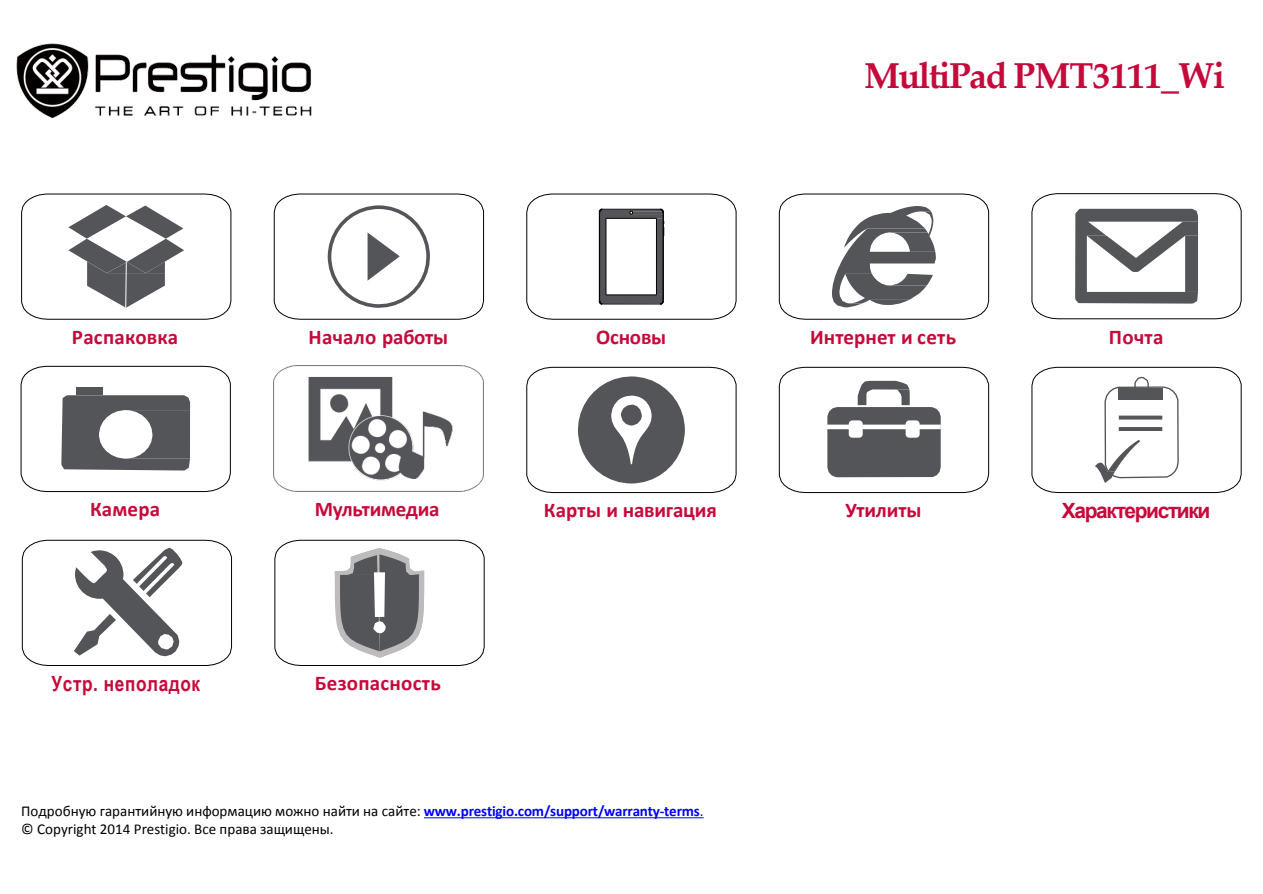
<style>
.page{position:relative;width:1263px;height:894px;background:#fff}
.page>*{position:absolute;margin:0;border:0;box-sizing:border-box;transform-origin:0 0}
.t1{font:700 36px "Palatino Linotype";letter-spacing:-.04em;color:#c6093b}
.t2{font:700 21px "Calibri";letter-spacing:.005em;color:#c6093b}
.t3{font:700 21px "Arial";letter-spacing:-.065em;color:#c6093b}
.t4{font:700 21px "Arial Narrow";letter-spacing:.03em;color:#c6093b}
.t5{font:700 21px "Calibri";letter-spacing:-.015em;color:#c6093b}
.t6{font:15px "Calibri";color:#000}
.s1{font-weight:700;color:#00f}
.s2{color:#00f}
</style>
<div class="page">
<svg style="left:424px;top:817px;width:280px;height:1px"></svg>
<img style="left:16px;top:44px;width:296px;height:74px">
<svg style="left:21px;top:193px;width:211px;height:127px"></svg>
<svg style="left:274px;top:193px;width:210px;height:127px"></svg>
<svg style="left:779px;top:193px;width:210px;height:127px"></svg>
<svg style="left:1031px;top:193px;width:211px;height:126px"></svg>
<svg style="left:20px;top:365px;width:211px;height:127px"></svg>
<div style="left:76px;top:387px;width:27px;height:8px;background:#545559"></div>
<img style="left:273px;top:366px;width:210px;height:125px">
<svg style="left:526px;top:366px;width:211px;height:127px"></svg>
<svg style="left:779px;top:366px;width:210px;height:127px"></svg>
<svg style="left:1031px;top:366px;width:211px;height:127px"></svg>
<svg style="left:22px;top:539px;width:210px;height:127px"></svg>
<svg style="left:274px;top:539px;width:211px;height:127px"></svg>
<svg style="left:526px;top:193px;width:211px;height:127px"></svg>
<h1 class="t1" style="left:864px;top:51px;width:363px">MultiPad PMT3111_Wi</h1>
<p class="t2" style="left:72px;top:322px;width:108px">Распаковка</p>
<p class="t2" style="left:309px;top:322px;width:141px">Начало работы</p>
<p class="t2" style="left:810px;top:322px;width:147px">Интернет и сеть</p>
<p class="t2" style="left:1109px;top:322px;width:56px">Почта</p>
<p class="t2" style="left:596px;top:322px;width:72px">Основы</p>
<p class="t2" style="left:90px;top:494px;width:72px">Камера</p>
<p class="t5" style="left:315px;top:494px;width:126px">Мультимедиа</p>
<p class="t2" style="left:544px;top:495px;width:175px">Карты и навигация</p>
<p class="t2" style="left:845px;top:495px;width:77px">Утилиты</p>
<p class="t3" style="left:1062px;top:496px;width:150px">Xарактеристики</p>
<p class="t4" style="left:52px;top:667px;width:150px">Устр. неполадок</p>
<p class="t2" style="left:315px;top:668px;width:127px">Безопасность</p>
<p class="t6" style="left:21px;top:800px;width:684px">Подробную гарантийную информацию можно найти на сайте: <span class="s1">www.prestigio.com/support/warranty-terms</span><span class="s2">.</span></p>
<p class="t6" style="left:21px;top:818px;width:314px">© Copyright 2014 Prestigio. Все права защищены.</p>
</div>
